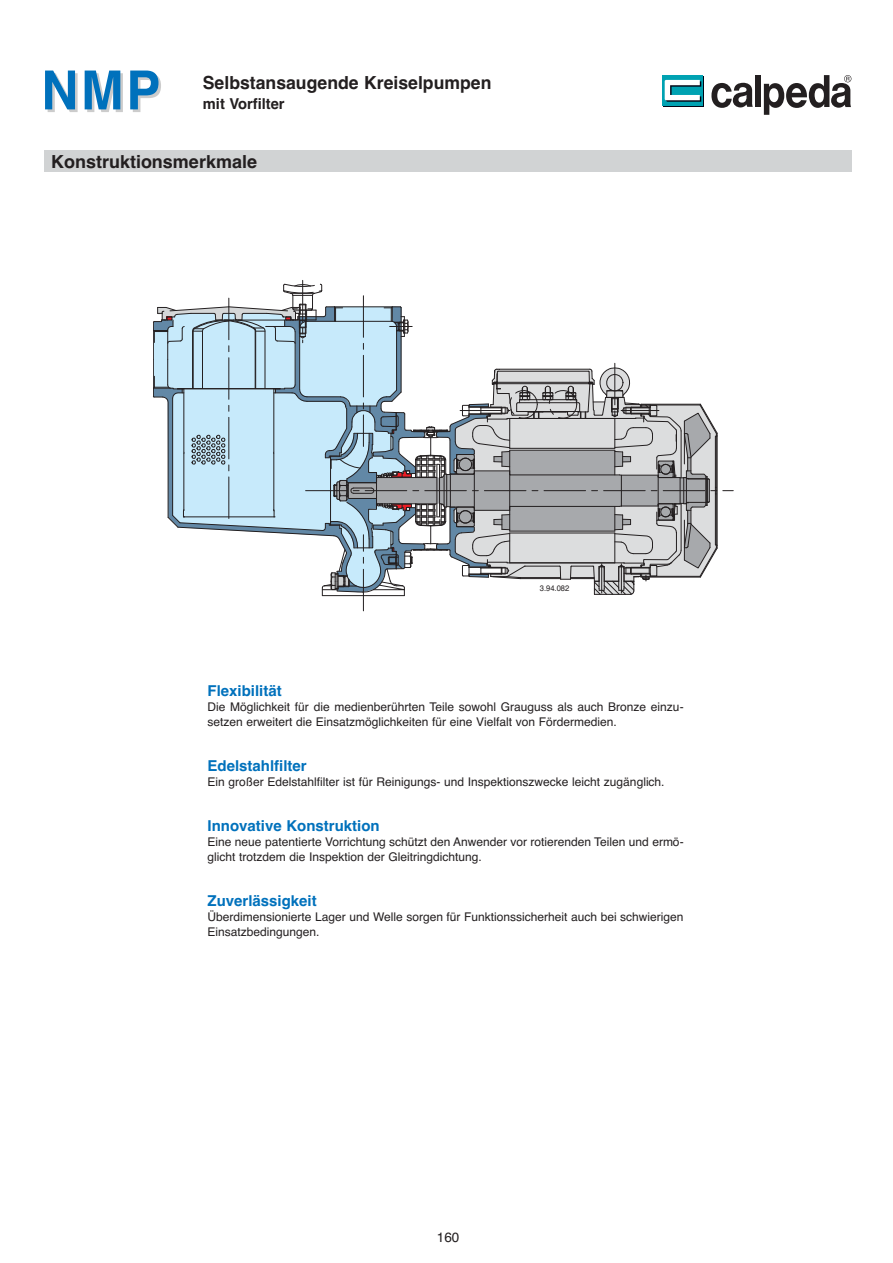
<style>
.page{position:relative;width:893px;height:1263px;background:#fff}
.page>*{position:absolute;margin:0;border:0;box-sizing:border-box;transform-origin:0 0}
.t1{font:700 54px "Helvetica";color:#0071bc;scale:.95 1}
.t2{font:700 18px "Helvetica";color:#231f20}
.t3{font:700 15px "Helvetica";color:#0071bc}
.t4{font:700 15px "Helvetica";color:#231f20}
.t5{font:13.5px "Helvetica";color:#231f20}
.t6{font:12px/15px "Helvetica";color:#231f20}
.t7{font:7.95px "Helvetica";color:#231f20;scale:.95 1}
</style>
<div class="page">
<div style="left:44px;top:150px;width:808px;height:22px;background:#d1d3d4"></div>
<div style="left:755px;top:75px;width:6px;height:32px;background:#231f20"></div>
<svg style="left:711px;top:83px;width:42px;height:25px"></svg>
<div style="left:663px;top:76px;width:41px;height:31px;background:#00a2b2"></div>
<svg style="left:662px;top:75px;width:41px;height:30px"></svg>
<svg style="left:665px;top:80px;width:36px;height:22px"></svg>
<svg style="left:764px;top:75px;width:87px;height:40px"></svg>
<hr style="left:302px;top:280px;width:1px;height:42px;background:#231f20">
<hr style="left:363px;top:569px;width:1px;height:42px;background:#231f20">
<svg style="left:153px;top:284px;width:580px;height:312px"></svg>
<h1 class="t1" style="left:41px;top:71px;width:127px">NMP</h1>
<h2 class="t2" style="left:203px;top:76px;width:290px">Selbstansaugende Kreiselpumpen</h2>
<p class="t4" style="left:203px;top:98px;width:83px">mit Vorfilter</p>
<h2 class="t2" style="left:51px;top:155px;width:207px">Konstruktionsmerkmale</h2>
<p class="t7" style="left:540px;top:585px;width:33px">3.94.082</p>
<p class="t3" style="left:208px;top:685px;width:76px">Flexibilität</p>
<p class="t6" style="left:208px;top:700px;width:477px">Die Möglichkeit für die medienberührten Teile sowohl Grauguss als auch Bronze einzu&shy;setzen erweitert die Einsatzmöglichkeiten für eine Vielfalt von Fördermedien.</p>
<p class="t3" style="left:208px;top:760px;width:101px">Edelstahlfilter</p>
<p class="t6" style="left:208px;top:775px;width:458px">Ein großer Edelstahlfilter ist für Reinigungs- und Inspektionszwecke leicht zugänglich.</p>
<p class="t3" style="left:208px;top:820px;width:174px">Innovative Konstruktion</p>
<p class="t6" style="left:208px;top:835px;width:477px">Eine neue patentierte Vorrichtung schützt den Anwender vor rotierenden Teilen und ermö&shy;glicht trotzdem die Inspektion der Gleitringdichtung.</p>
<p class="t3" style="left:208px;top:895px;width:111px">Zuverlässigkeit</p>
<p class="t6" style="left:208px;top:910px;width:477px">Überdimensionierte Lager und Welle sorgen für Funktionssicherheit auch bei schwierigen<br>Einsatzbedingungen.</p>
<p class="t5" style="left:437px;top:1232px;width:24px">160</p>
</div>
